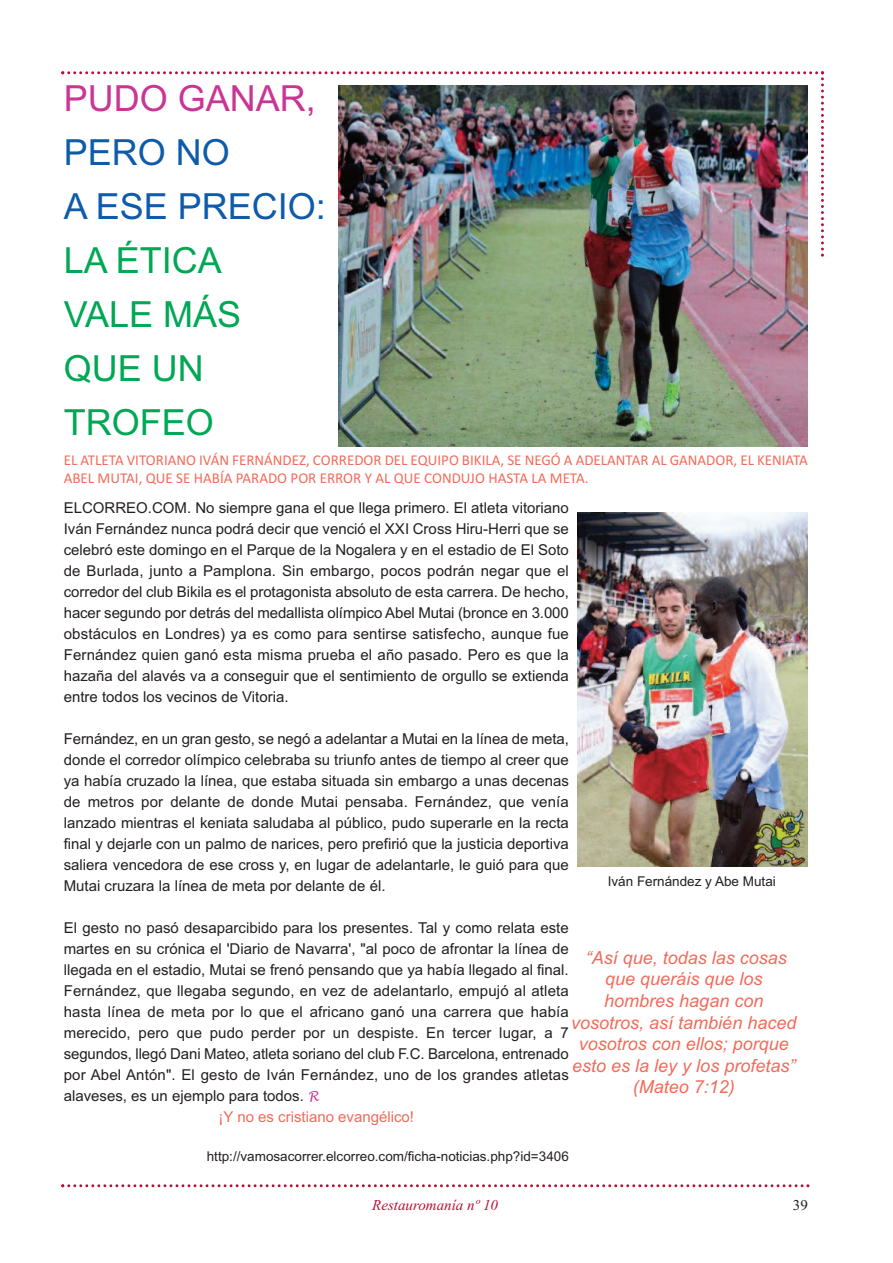
<style>
.page{position:relative;width:893px;height:1263px;background:#fff}
.page>*{position:absolute;margin:0;border:0;box-sizing:border-box;transform-origin:0 0}
.t1{font:36px/54px "Arial";color:#00a754}
.t2{font:36px/54px "Arial";color:#0e5baa}
.t3{font:36px "Arial";color:#ca3595}
.t4{font:italic 18px/21.6px "Arial";color:#f26b5a;text-align:center}
.t5{font:15px/21px "Arial";color:#231f20;text-align:justify}
.t6{font:15px/18px "Calibri";color:#f26b5a}
.t7{font:15px "Arial";color:#f26b5a}
.t8{font:italic 15px "Times New Roman";color:#b90f36}
.t9{font:15px "Times New Roman";color:#231f20}
.t10{font:13.5px "Arial";color:#231f20}
.s1{font-family:"Lucida Handwriting";font-style:italic;font-size:13.5px;color:#ca3595}
</style>
<div class="page">
<svg style="left:61px;top:1184px;width:748px;height:3px"></svg>
<svg style="left:61px;top:71px;width:763px;height:186px"></svg>
<img style="left:339px;top:85px;width:469px;height:361px">
<img style="left:578px;top:512px;width:230px;height:354px">
<h1 class="t3" style="left:64px;top:78px;width:254px">PUDO GANAR,</h1>
<h1 class="t2" style="left:64px;top:126px;width:264px">PERO NO<br>A ESE PRECIO:</h1>
<h1 class="t1" style="left:64px;top:234px;width:179px">LA ÉTICA<br>VALE MÁS<br>QUE UN<br>TROFEO</h1>
<p class="t6" style="left:64px;top:451px;width:746px">EL ATLETA VITORIANO IVÁN FERNÁNDEZ, CORREDOR DEL EQUIPO BIKILA, SE NEGÓ A ADELANTAR AL GANADOR, EL KENIATA<br>ABEL MUTAI, QUE SE HABÍA PARADO POR ERROR Y AL QUE CONDUJO HASTA LA META.</p>
<p class="t5" style="left:64px;top:497px;width:507px">ELCORREO.COM. No siempre gana el que llega primero. El atleta vitoriano Iván Fernández nunca podrá decir que venció el XXI Cross Hiru-Herri que se celebró este domingo en el Parque de la Nogalera y en el estadio de El Soto de Burlada, junto a Pamplona. Sin embargo, pocos podrán negar que el corredor del club Bikila es el protagonista absoluto de esta carrera. De hecho, hacer segundo por detrás del medallista olímpico Abel Mutai (bronce en 3.000 obstáculos en Londres) ya es como para sentirse satisfecho, aunque fue Fernández quien ganó esta misma prueba el año pasado. Pero es que la hazaña del alavés va a conseguir que el sentimiento de orgullo se extienda entre todos los vecinos de Vitoria.</p>
<p class="t5" style="left:64px;top:728px;width:507px">Fernández, en un gran gesto, se negó a adelantar a Mutai en la línea de meta, donde el corredor olímpico celebraba su triunfo antes de tiempo al creer que ya había cruzado la línea, que estaba situada sin embargo a unas decenas de metros por delante de donde Mutai pensaba. Fernández, que venía lanzado mientras el keniata saludaba al público, pudo superarle en la recta final y dejarle con un palmo de narices, pero prefirió que la justicia deportiva saliera vencedora de ese cross y, en lugar de adelantarle, le guió para que Mutai cruzara la línea de meta por delante de él.</p>
<p class="t5" style="left:64px;top:917px;width:507px">El gesto no pasó desaparcibido para los presentes. Tal y como relata este</p>
<p class="t5" style="left:64px;top:938px;width:507px">martes en su crónica el 'Diario de Navarra', "al poco de afrontar la línea de</p>
<p class="t5" style="left:64px;top:959px;width:507px">llegada en el estadio, Mutai se frenó pensando que ya había llegado al final.</p>
<p class="t5" style="left:64px;top:980px;width:507px">Fernández, que llegaba segundo, en vez de adelantarlo, empujó al atleta</p>
<p class="t5" style="left:64px;top:1001px;width:507px">hasta línea de meta por lo que el africano ganó una carrera que había</p>
<p class="t5" style="left:64px;top:1022px;width:507px">merecido, pero que pudo perder por un despiste. En tercer lugar, a 7</p>
<p class="t5" style="left:64px;top:1043px;width:507px">segundos, llegó Dani Mateo, atleta soriano del club F.C. Barcelona, entrenado</p>
<p class="t5" style="left:64px;top:1064px;width:507px">por Abel Antón". El gesto de Iván Fernández, uno de los grandes atletas</p>
<p class="t5" style="left:64px;top:1085px;width:257px">alaveses, es un ejemplo para todos. <span class="s1">R</span></p>
<p class="t7" style="left:218px;top:1108px;width:197px">¡Y no es cristiano evangélico!</p>
<p class="t10" style="left:207px;top:1148px;width:364px">http://vamosacorrer.elcorreo.com/ficha-noticias.php?id=3406</p>
<p class="t10" style="left:608px;top:873px;width:170px">Iván Fernández y Abe Mutai</p>
<p class="t4" style="left:571px;top:947px;width:227px">“Así que, todas las cosas que queráis que los hombres hagan con vosotros, así también haced vosotros con ellos; porque esto es la ley y los profetas” (Mateo 7:12)</p>
<p class="t8" style="left:372px;top:1196px;width:127px">Restauromanía nº 10</p>
<p class="t9" style="left:793px;top:1196px;width:16px">39</p>
</div>
